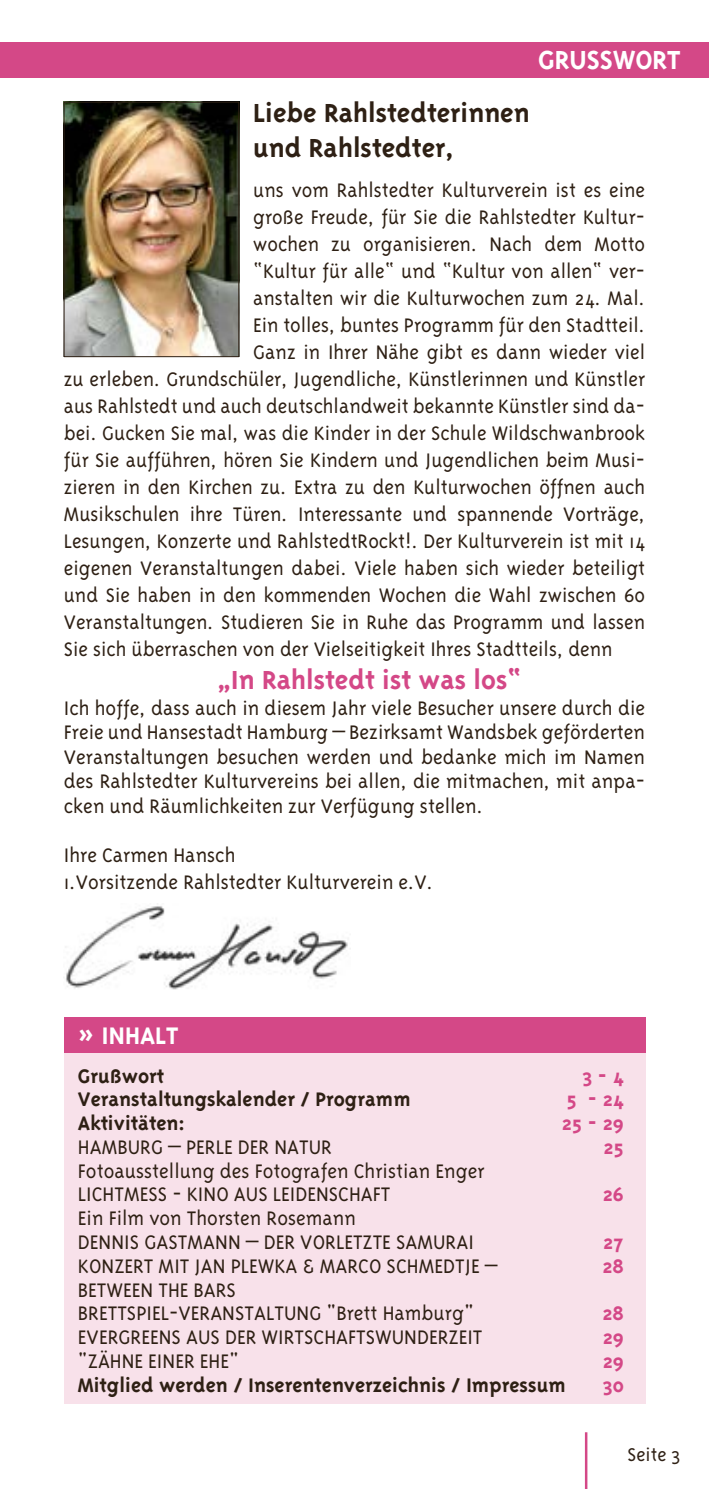
<style>
.page{position:relative;width:709px;height:1489px;background:#fff}
.page>*{position:absolute;margin:0;border:0;box-sizing:border-box;transform-origin:0 0}
.t1{font:700 30px/35px "Triplex";color:#2e2014}
.t2{font:700 30px "Triplex";color:#d44887}
.t3{font:700 30px "Triplex";color:#fff}
.t4{font:700 27.5px "Triplex";color:#fff}
.t5{font:300 22.5px/24.5px "Triplex";color:#2e2014}
.t6{font:700 22.5px "Triplex";color:#2e2014}
.t7{font:700 22.5px "Triplex";color:#d44887}
.t8{font:300 21.25px "Triplex";color:#2e2014}
.s1{font-size:30px}
</style>
<div class="page">
<hr style="left:585px;top:1431px;width:2px;height:57px;background:#d44887">
<div style="left:0;top:43px;width:709px;height:35px;background:#d44887"></div>
<img style="left:66px;top:104px;width:171px;height:251px">
<div style="left:64px;top:102px;width:175px;height:255px;border:1px solid #2e2014"></div>
<img style="left:66px;top:903px;width:282px;height:87px">
<div style="left:64px;top:1052px;width:581px;height:351px;background:#f8e1ea"></div>
<div style="left:64px;top:1017px;width:581px;height:35px;background:#d44887"></div>
<h1 class="t3" style="left:538px;top:43px;width:144px">GRUSSWORT</h1>
<h1 class="t1" style="left:253px;top:95px;width:278px">Liebe Rahlstedterinnen und Rahlstedter,</h1>
<p class="t5" style="left:253px;top:177px;width:393px">uns vom Rahlstedter Kulturverein ist es eine</p>
<p class="t5" style="left:253px;top:204px;width:393px">große Freude, für Sie die Rahlstedter Kultur-</p>
<p class="t5" style="left:253px;top:231px;width:393px">wochen zu organisieren. Nach dem Motto</p>
<p class="t5" style="left:253px;top:258px;width:393px">“Kultur für alle“ und “Kultur von allen“ ver-</p>
<p class="t5" style="left:253px;top:285px;width:393px">anstalten wir die Kulturwochen zum 24. Mal.</p>
<p class="t5" style="left:253px;top:312px;width:393px">Ein tolles, buntes Programm für den Stadtteil.</p>
<p class="t5" style="left:253px;top:339px;width:393px">Ganz in Ihrer Nähe gibt es dann wieder viel</p>
<p class="t5" style="left:64px;top:366px;width:583px">zu erleben. Grundschüler, Jugendliche, Künstlerinnen und Künstler</p>
<p class="t5" style="left:64px;top:393px;width:583px">aus Rahlstedt und auch deutschlandweit bekannte Künstler sind da-</p>
<p class="t5" style="left:64px;top:420px;width:583px">bei. Gucken Sie mal, was die Kinder in der Schule Wildschwanbrook</p>
<p class="t5" style="left:64px;top:447px;width:583px">für Sie aufführen, hören Sie Kindern und Jugendlichen beim Musi-</p>
<p class="t5" style="left:64px;top:474px;width:583px">zieren in den Kirchen zu. Extra zu den Kulturwochen öffnen auch</p>
<p class="t5" style="left:64px;top:501px;width:583px">Musikschulen ihre Türen. Interessante und spannende Vorträge,</p>
<p class="t5" style="left:64px;top:528px;width:583px">Lesungen, Konzerte und RahlstedtRockt!. Der Kulturverein ist mit 14</p>
<p class="t5" style="left:64px;top:555px;width:583px">eigenen Veranstaltungen dabei. Viele haben sich wieder beteiligt</p>
<p class="t5" style="left:64px;top:582px;width:583px">und Sie haben in den kommenden Wochen die Wahl zwischen 60</p>
<p class="t5" style="left:64px;top:609px;width:583px">Veranstaltungen. Studieren Sie in Ruhe das Programm und lassen</p>
<p class="t5" style="left:64px;top:636px;width:550px">Sie sich überraschen von der Vielseitigkeit Ihres Stadtteils, denn</p>
<h1 class="t2" style="left:217px;top:662px;width:305px">„In Rahlstedt ist was los“</h1>
<p class="t5" style="left:64px;top:695px;width:583px;text-align:justify">Ich hoffe, dass auch in diesem Jahr viele Besucher unsere durch die Freie und Hansestadt Hamburg – Bezirksamt Wandsbek geförderten Veranstaltungen besuchen werden und bedanke mich im Namen des Rahlstedter Kulturvereins bei allen, die mitmachen, mit anpa&shy;cken und Räumlichkeiten zur Verfügung stellen.</p>
<p class="t5" style="left:64px;top:841px;width:371px;line-height:27px">Ihre Carmen Hansch<br>1.Vorsitzende Rahlstedter Kulturverein e.V.</p>
<p class="t4" style="left:78px;top:1019px;width:89px"><span class="s1">»</span> Inhalt</p>
<p class="t6" style="left:78px;top:1062px;width:88px">Grußwort</p>
<p class="t7" style="left:582px;top:1062px;width:43px">3 - 4</p>
<p class="t6" style="left:78px;top:1086px;width:334px">Veranstaltungskalender / Programm</p>
<p class="t7" style="left:566px;top:1086px;width:59px">5 - 24</p>
<p class="t6" style="left:78px;top:1110px;width:109px">Aktivitäten:</p>
<p class="t7" style="left:562px;top:1110px;width:64px">25 - 29</p>
<p class="t5" style="left:78px;top:1134px;width:255px">HAMBURG – PERLE DER NATUR</p>
<p class="t7" style="left:603px;top:1134px;width:22px">25</p>
<p class="t5" style="left:78px;top:1158px;width:408px;line-height:23.8px">Fotoausstellung des Fotografen Christian Enger<br>LICHTMESS - KINO AUS LEIDENSCHAFT</p>
<p class="t7" style="left:602px;top:1181px;width:23px">26</p>
<p class="t5" style="left:78px;top:1206px;width:397px;line-height:23.8px">Ein Film von Thorsten Rosemann<br>DENNIS GASTMANN – DER VORLETZTE SAMURAI</p>
<p class="t7" style="left:603px;top:1229px;width:22px">27</p>
<p class="t5" style="left:78px;top:1253px;width:421px">KONZERT MIT JAN PLEWKA &amp; MARCO SCHMEDTJE –</p>
<p class="t7" style="left:602px;top:1252px;width:23px">28</p>
<p class="t5" style="left:78px;top:1277px;width:159px;line-height:23.8px">BETWEEN THE BARS<br>Brettspiel</p>
<p class="t5" style="left:169px;top:1300px;width:34px">-Veranstaltung</p>
<p class="t5" style="left:326px;top:1300px;width:149px">"Brett Hamburg"</p>
<p class="t7" style="left:602px;top:1300px;width:23px">28</p>
<p class="t5" style="left:78px;top:1324px;width:406px">EVERGREENS AUS DER WIRTSCHAFTSWUNDERZEIT</p>
<p class="t7" style="left:602px;top:1324px;width:23px">29</p>
<p class="t5" style="left:78px;top:1348px;width:162px">"ZÄHNE EINER EHE"</p>
<p class="t7" style="left:602px;top:1347px;width:23px">29</p>
<p class="t6" style="left:78px;top:1371px;width:489px">Mitglied werden / Inserentenverzeichnis / Impressum</p>
<p class="t7" style="left:602px;top:1371px;width:23px">30</p>
<p class="t8" style="left:627px;top:1441px;width:55px">Seite 3</p>
</div>
